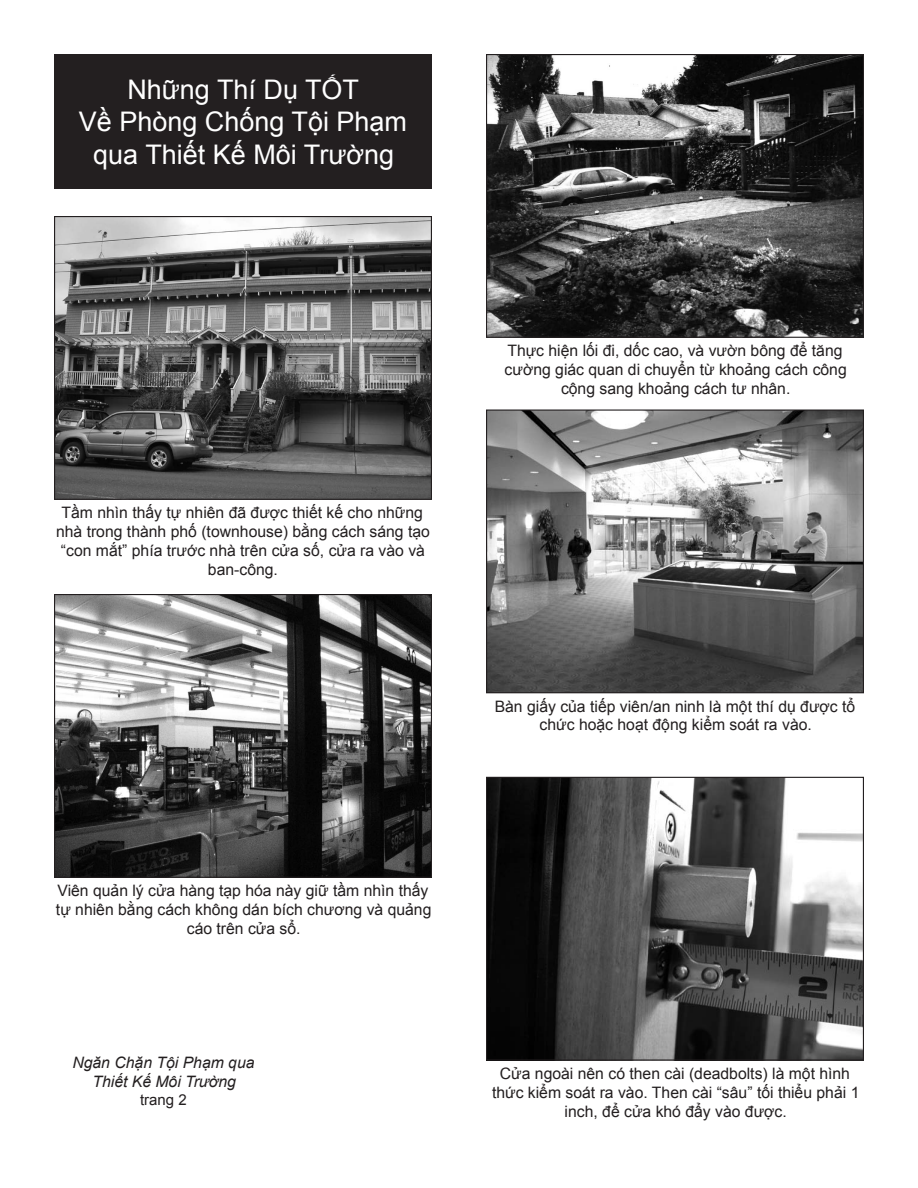
<style>
.page{position:relative;width:918px;height:1188px;background:#fff}
.page>*{position:absolute;margin:0;border:0;box-sizing:border-box;transform-origin:0 0}
.t1{font:27px/32.4px "Arial";color:#fff;text-align:center}
.t2{font:15.75px/18.9px "Arial";color:#231f20;text-align:center}
.t3{font:italic 15.75px/18.9px "Arial";color:#231f20;text-align:center}
.t4{font:15px "Arial";color:#231f20}
</style>
<div class="page">
<img style="left:56px;top:218px;width:374px;height:280px">
<div style="left:54px;top:216px;width:378px;height:284px;border:1px solid #231f20"></div>
<img style="left:56px;top:596px;width:374px;height:280px">
<div style="left:54px;top:594px;width:378px;height:284px;border:1px solid #231f20"></div>
<img style="left:488px;top:56px;width:374px;height:280px">
<div style="left:486px;top:54px;width:378px;height:284px;border:1px solid #231f20"></div>
<img style="left:488px;top:412px;width:374px;height:279px">
<div style="left:486px;top:410px;width:378px;height:283px;border:1px solid #231f20"></div>
<img style="left:488px;top:779px;width:374px;height:280px">
<div style="left:486px;top:777px;width:378px;height:284px;border:1px solid #231f20"></div>
<div style="left:54px;top:54px;width:378px;height:135px;background:#231f20"></div>
<h1 class="t1" style="left:79px;top:74px;width:330px">Những Thí Dụ TỐT<br>Về Phòng Chống Tội Phạm qua Thiết Kế Môi Trường</h1>
<p class="t2" style="left:56px;top:503px;width:375px">Tầm nhìn thấy tự nhiên đã được thiết kế cho những nhà trong thành phố (townhouse) bằng cách sáng tạo “con mắt” phía trước nhà trên cửa số, cửa ra vào và ban-công.</p>
<p class="t2" style="left:56px;top:881px;width:377px">Viên quản lý cửa hàng tạp hóa này giữ tầm nhìn thấy tự nhiên bằng cách không dán bích chương và quảng cáo trên cửa sổ.</p>
<p class="t3" style="left:72px;top:1053px;width:184px">Ngăn Chặn Tội Phạm qua<br>Thiết Kế Môi Trường</p>
<p class="t4" style="left:140px;top:1090px;width:48px">trang 2</p>
<p class="t2" style="left:505px;top:341px;width:344px">Thực hiện lối đi, dốc cao, và vườn bông để tăng cường giác quan di chuyển từ khoảng cách công cộng sang khoảng cách tư nhân.</p>
<p class="t2" style="left:495px;top:697px;width:362px">Bàn giấy của tiếp viên/an ninh là một thí dụ được tổ chức hoặc hoạt động kiểm soát ra vào.</p>
<p class="t2" style="left:492px;top:1064px;width:369px">Cửa ngoài nên có then cài (deadbolts) là một hình thức kiểm soát ra vào. Then cài “sâu” tối thiểu phải 1 inch, để cửa khó đẩy vào được.</p>
</div>
